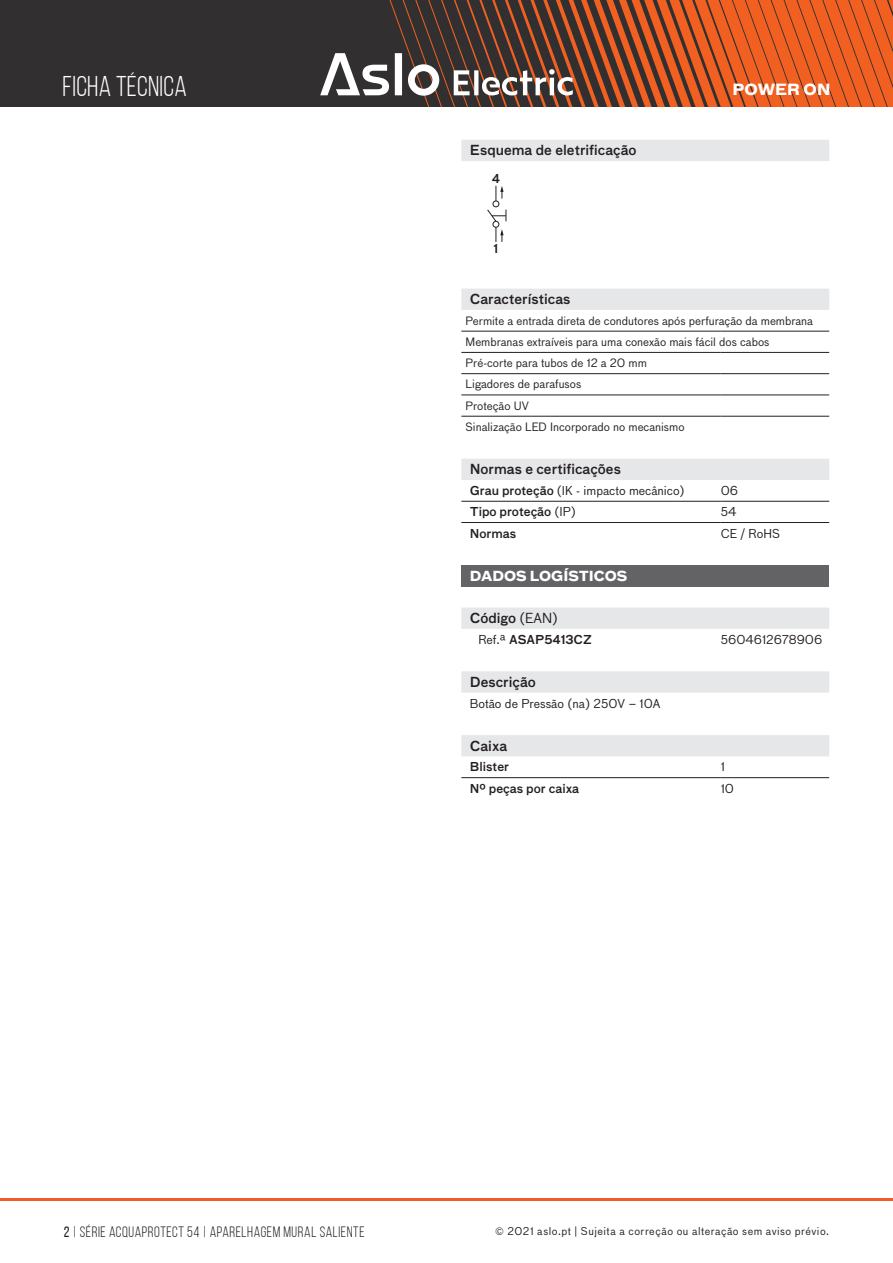
<style>
.page{position:relative;width:893px;height:1263px;background:#fff}
.page>*{position:absolute;margin:0;border:0;box-sizing:border-box;transform-origin:0 0}
.t1{font:28.5px "Bebas Neue";letter-spacing:.01em;color:#fff}
.t2{font:15px "Bebas Neue";letter-spacing:.04em;color:#231f20}
.t3{font:700 15px "Bau LF";color:#fff}
.t4{font:500 13.5px "Bau LF";color:#231f20}
.t5{font:700 13.5px "Bau LF";color:#fff}
.t6{font:12px "Bau LF";color:#231f20}
.t7{font:500 12px "Bau LF";color:#231f20}
.t8{font:11.25px/21.3px "Bau LF";color:#231f20}
.t9{font:10.5px "Bau LF";letter-spacing:.045em;color:#231f20}
.s1{font-weight:500}
.s2{font-weight:400}
.s3{font-style:inherit}
.s4{font-family:"Avant Garde IT Cby BT"}
</style>
<div class="page">
<div style="left:0;top:0;width:893px;height:106px;background:#312f30"></div>
<hr style="left:0;top:1198px;width:893px;height:3px;background:#f15b2a">
<svg style="left:320px;top:0;width:573px;height:106px"></svg>
<svg style="left:461px;top:140px;width:368px;height:616px"></svg>
<div style="left:461px;top:565px;width:368px;height:21px;background:#636366"></div>
<hr style="left:461px;top:777px;width:260px;height:1px;background:#231f20">
<hr style="left:721px;top:777px;width:108px;height:1px;background:#231f20">
<hr style="left:461px;top:331px;width:260px;height:1px;background:#231f20">
<hr style="left:721px;top:331px;width:108px;height:1px;background:#231f20">
<hr style="left:461px;top:352px;width:260px;height:1px;background:#231f20">
<hr style="left:721px;top:352px;width:108px;height:1px;background:#231f20">
<hr style="left:461px;top:373px;width:260px;height:1px;background:#231f20">
<hr style="left:721px;top:373px;width:108px;height:1px;background:#231f20">
<hr style="left:461px;top:395px;width:260px;height:1px;background:#231f20">
<hr style="left:721px;top:395px;width:108px;height:1px;background:#231f20">
<hr style="left:461px;top:501px;width:260px;height:1px;background:#231f20">
<hr style="left:721px;top:501px;width:108px;height:1px;background:#231f20">
<hr style="left:461px;top:522px;width:260px;height:1px;background:#231f20">
<hr style="left:721px;top:522px;width:108px;height:1px;background:#231f20">
<hr style="left:461px;top:416px;width:260px;height:1px;background:#231f20">
<hr style="left:721px;top:416px;width:108px;height:1px;background:#231f20">
<svg style="left:487px;top:186px;width:20px;height:56px"></svg>
<h1 class="t1" style="left:63px;top:70px;width:126px">FICHA TÉCNICA</h1>
<p class="t4" style="left:470px;top:141px;width:168px">Esquema de eletrificação</p>
<p class="t7" style="left:492px;top:171px;width:10px">4</p>
<p class="t7" style="left:494px;top:240px;width:6px">1</p>
<h2 class="t3" style="left:732px;top:79px;width:99px">POWER ON</h2>
<p class="t4" style="left:470px;top:290px;width:102px">Características</p>
<p class="t8" style="left:466px;top:310px;width:349px">Permite a entrada direta de condutores após perfuração da membrana Membranas extraíveis para uma conexão mais fácil dos cabos Pré-corte para tubos de 12 a 20 mm<br>Ligadores de parafusos<br>Proteção UV<br>Sinalização LED Incorporado no mecanismo</p>
<p class="t4" style="left:470px;top:460px;width:153px">Normas e certificações</p>
<p class="t6" style="left:470px;top:482px;width:216px"><span class="s1">Grau proteção</span> (IK - impacto mecânico)</p>
<p class="t6" style="left:721px;top:482px;width:19px">06</p>
<p class="t7" style="left:470px;top:503px;width:107px">Tipo proteção <span class="s2">(IP)</span></p>
<p class="t6" style="left:721px;top:503px;width:17px">54</p>
<p class="t7" style="left:470px;top:525px;width:48px">Normas</p>
<p class="t6" style="left:721px;top:525px;width:61px">CE / RoHS</p>
<p class="t5" style="left:470px;top:566px;width:159px">DADOS LOGÍSTICOS</p>
<p class="t4" style="left:470px;top:609px;width:90px">Código <span class="s2">(EAN)</span></p>
<p class="t7" style="left:478px;top:631px;width:115px"><span class="s2">Ref.ª</span> ASAP5413CZ</p>
<p class="t6" style="left:721px;top:631px;width:103px">5604612678906</p>
<p class="t4" style="left:470px;top:672px;width:68px">Descrição</p>
<p class="t6" style="left:470px;top:695px;width:192px">Botão de Pressão (na) 250V – 10A</p>
<p class="t4" style="left:470px;top:736px;width:39px">Caixa</p>
<p class="t7" style="left:470px;top:759px;width:41px">Blister</p>
<p class="t6" style="left:721px;top:759px;width:6px">1</p>
<p class="t7" style="left:470px;top:780px;width:111px">Nº peças por caixa</p>
<p class="t6" style="left:721px;top:780px;width:15px">10</p>
<h2 class="t2" style="left:64px;top:1223px;width:302px"><span class="s3">2</span> | SÉRIE ACQUAPROTECT 54 | APARELHAGEM MURAL SALIENTE</h2>
<p class="t9" style="left:495px;top:1224px;width:336px"><span class="s4">©</span> 2021 aslo.pt | Sujeita a correção ou alteração sem aviso prévio.</p>
</div>
